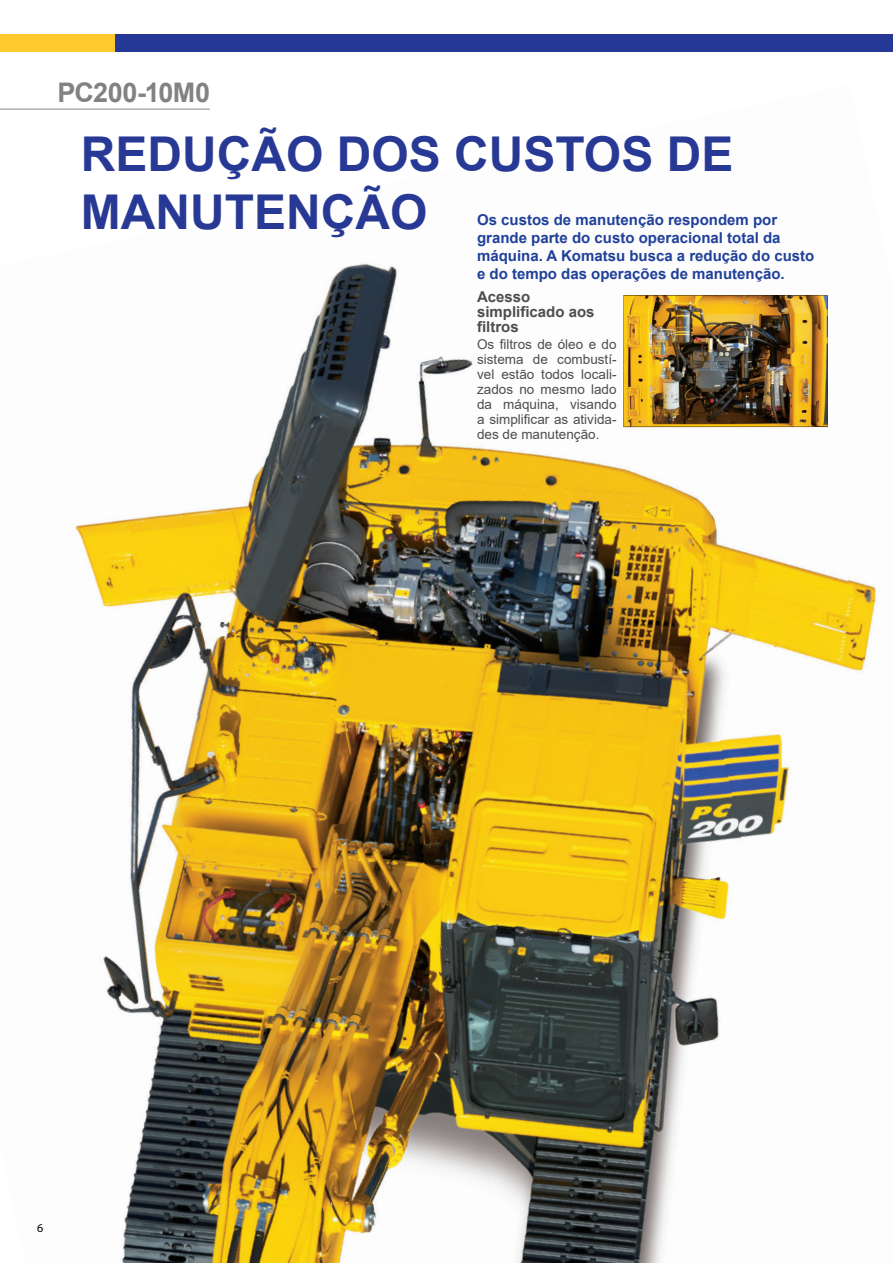
<style>
.page{position:relative;width:893px;height:1263px;background:#fff}
.page>*{position:absolute;margin:0;border:0;box-sizing:border-box;transform-origin:0 0}
.Walkaround_-_Header{font:700 48px/57.6px "Arial";color:#273995}
.t1{font:700 27px "Arial";letter-spacing:-.02em;color:#828284}
.texto_azul_10{font:700 15px/18px "Arial";color:#20409a}
.text_10_bold{font:700 15px/15px "Arial";color:#4c4d4f}
.texto_preto_9{font:13.5px/15px "Arial";color:#4c4d4f;text-align:justify}
.t2{font:12px "Myriad Pro";color:#000}
</style>
<div class="page">
<img style="left:75px;top:408px;width:209px;height:267px">
<img style="left:284px;top:263px;width:370px;height:608px">
<img style="left:593px;top:263px;width:61px;height:45px">
<img style="left:654px;top:427px;width:222px;height:444px">
<img style="left:103px;top:675px;width:382px;height:471px">
<img style="left:439px;top:871px;width:290px;height:392px">
<img style="left:121px;top:1146px;width:388px;height:117px">
<img style="left:624px;top:295px;width:203px;height:132px">
<div style="left:0;top:34px;width:143px;height:17px;background:#fec92d"></div>
<hr style="left:0;top:108px;width:210px;height:2px;background:#adaeb2">
<div style="left:115px;top:34px;width:778px;height:17px;background:#263895"></div>
<h2 class="t1" style="left:57px;top:74px;width:154px">PC200-10M0</h2>
<p class="Walkaround_-_Header" style="left:81px;top:126px;width:654px">REDUÇÃO DOS CUSTOS DE<br>MANUTENÇÃO</p>
<p class="texto_azul_10" style="left:477px;top:211px;width:339px">Os custos de manutenção respondem por grande parte do custo operacional total da máquina. A Komatsu busca a redução do custo e do tempo das operações de manutenção.</p>
<p class="text_10_bold" style="left:477px;top:289px;width:119px">Acesso simplificado aos filtros</p>
<p class="texto_preto_9" style="left:477px;top:337px;width:141px">Os filtros de óleo e do sistema de combustí&shy;vel estão todos locali&shy;zados no mesmo lado da máquina, visando a simplificar as ativida&shy;des de manutenção.</p>
<p class="t2" style="left:37px;top:1220px;width:8px">6</p>
</div>
